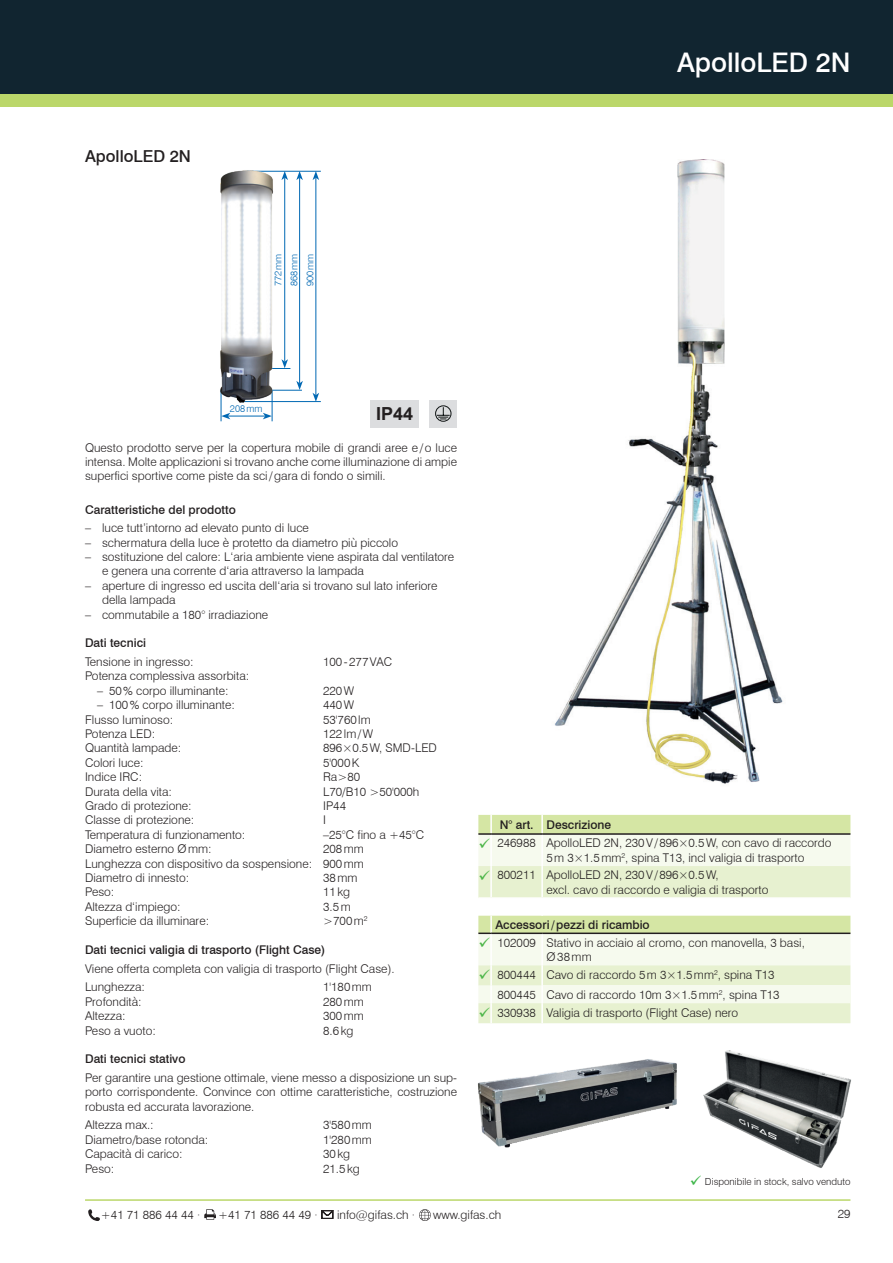
<style>
.page{position:relative;width:893px;height:1263px;background:#fff}
.page>*{position:absolute;margin:0;border:0;box-sizing:border-box;transform-origin:0 0}
.t1{font:500 27px "Swiss 721 BT";color:#fff}
.t2{font:700 18px "Arial";color:#231f20}
.t3{font:500 16.5px "Swiss 721 BT";color:#231f20}
.t4{font:300 12px/14.4px "Swiss 721 BT";color:#231f20}
.t5{font:500 12px "Swiss 721 BT";color:#231f20}
.t6{font:300 9.75px "Swiss 721 BT";color:#231f20}
.t7{font:300 9.75px/15.9px "Swiss 721 BT";color:#0168b3}
.s1{color:#4bb547}
.s2{color:#3eb649}
</style>
<div class="page">
<div style="left:0;top:89px;width:893px;height:17px;background:#bbd76a"></div>
<div style="left:0;top:0;width:893px;height:94px;background:#112530"></div>
<hr style="left:85px;top:1199px;width:765px;height:2px;background:#bbd76a">
<svg style="left:88px;top:1209px;width:12px;height:12px"></svg>
<svg style="left:204px;top:1209px;width:12px;height:11px"></svg>
<svg style="left:322px;top:1210px;width:11px;height:9px"></svg>
<svg style="left:419px;top:1209px;width:12px;height:12px"></svg>
<svg style="left:478px;top:934px;width:372px;height:89px;background:#f3f8e8"></svg>
<hr style="left:541px;top:934px;width:2px;height:31px;background:#fff">
<svg style="left:541px;top:965px;width:309px;height:58px;background:#ebf3d9"></svg>
<hr style="left:541px;top:1003px;width:2px;height:20px;background:#fff">
<hr style="left:490px;top:934px;width:2px;height:31px;background:#fff">
<hr style="left:490px;top:965px;width:2px;height:20px;background:#fff">
<svg style="left:490px;top:985px;width:2px;height:18px"></svg>
<hr style="left:490px;top:1003px;width:2px;height:20px;background:#fff">
<svg style="left:478px;top:815px;width:372px;height:119px"></svg>
<hr style="left:491px;top:833px;width:51px;height:2px;background:#231f20">
<hr style="left:542px;top:833px;width:308px;height:2px;background:#231f20">
<hr style="left:247px;top:171px;width:74px;height:1px;background:#0168b3">
<hr style="left:241px;top:368px;width:49px;height:1px;background:#0168b3">
<hr style="left:228px;top:416px;width:37px;height:1px;background:#0168b3">
<svg style="left:222px;top:413px;width:8px;height:6px"></svg>
<svg style="left:263px;top:413px;width:9px;height:6px"></svg>
<hr style="left:221px;top:390px;width:1px;height:31px;background:#0168b3">
<hr style="left:272px;top:390px;width:1px;height:31px;background:#0168b3">
<hr style="left:271px;top:390px;width:31px;height:1px;background:#0168b3">
<hr style="left:241px;top:401px;width:80px;height:1px;background:#0168b3">
<hr style="left:284px;top:178px;width:1px;height:184px;background:#0168b3">
<svg style="left:281px;top:171px;width:7px;height:9px"></svg>
<svg style="left:281px;top:359px;width:7px;height:9px"></svg>
<hr style="left:299px;top:178px;width:1px;height:205px;background:#0168b3">
<svg style="left:296px;top:171px;width:7px;height:9px"></svg>
<svg style="left:296px;top:381px;width:7px;height:9px"></svg>
<hr style="left:316px;top:178px;width:1px;height:217px;background:#0168b3">
<svg style="left:313px;top:171px;width:6px;height:9px"></svg>
<svg style="left:313px;top:393px;width:6px;height:9px"></svg>
<img style="left:220px;top:170px;width:61px;height:238px">
<img style="left:554px;top:160px;width:229px;height:624px">
<img style="left:703px;top:1050px;width:148px;height:118px">
<div style="left:429px;top:400px;width:28px;height:27px;background:#dcdddf"></div>
<div style="left:370px;top:400px;width:49px;height:27px;background:#dcdddf"></div>
<svg style="left:435px;top:405px;width:16px;height:17px"></svg>
<img style="left:477px;top:1059px;width:200px;height:89px">
<h3 class="t3" style="left:85px;top:146px;width:107px">ApolloLED 2N</h3>
<p class="t7" style="left:270px;top:286px;width:34px;rotate:-90deg">772mm<br>868mm</p>
<p class="t7" style="left:302px;top:286px;width:34px;rotate:-90deg">900mm</p>
<h1 class="t1" style="left:677px;top:46px;width:175px">ApolloLED 2N</h1>
<p class="t7" style="left:230px;top:400px;width:34px">208mm</p>
<h2 class="t2" style="left:376px;top:401px;width:39px">IP44</h2>
<p class="t4" style="left:85px;top:440px;width:374px;text-align:justify">Questo prodotto serve per la copertura mobile di grandi aree e/o luce intensa. Molte applicazioni si trovano anche come illuminazione di ampie superfici sportive come piste da sci/gara di fondo o simili.</p>
<p class="t5" style="left:85px;top:502px;width:152px">Caratteristiche del prodotto</p>
<p class="t4" style="left:85px;top:521px;width:225px">– luce tutt’intorno ad elevato punto di luce</p>
<p class="t4" style="left:85px;top:535px;width:315px">– schermatura della luce è protetto da diametro più piccolo</p>
<p class="t4" style="left:102px;top:549px;width:354px;text-indent:-17px">– sostituzione del calore: L‘aria ambiente viene aspirata dal ventilatore e genera una corrente d‘aria attraverso la lampada</p>
<p class="t4" style="left:102px;top:578px;width:337px;text-indent:-17px">– aperture di ingresso ed uscita dell‘aria si trovano sul lato inferiore della lampada</p>
<p class="t4" style="left:85px;top:607px;width:185px">– commutabile a 180° irradiazione</p>
<p class="t5" style="left:85px;top:636px;width:62px">Dati tecnici</p>
<p class="t4" style="left:85px;top:654px;width:110px">Tensione in ingresso:</p>
<p class="t4" style="left:323px;top:654px;width:71px">100-277VAC</p>
<p class="t4" style="left:85px;top:669px;width:166px">Potenza complessiva assorbita:</p>
<p class="t4" style="left:97px;top:683px;width:133px">– 50% corpo illuminante:</p>
<p class="t4" style="left:323px;top:683px;width:32px">220W</p>
<p class="t4" style="left:97px;top:698px;width:139px">– 100% corpo illuminante:</p>
<p class="t4" style="left:323px;top:698px;width:32px">440W</p>
<p class="t4" style="left:85px;top:712px;width:90px">Flusso luminoso:</p>
<p class="t4" style="left:323px;top:712px;width:49px">53'760lm</p>
<p class="t4" style="left:85px;top:726px;width:72px">Potenza LED:</p>
<p class="t4" style="left:323px;top:726px;width:51px">122lm/W</p>
<p class="t4" style="left:85px;top:741px;width:98px">Quantità lampade:</p>
<p class="t4" style="left:323px;top:741px;width:115px">896×0.5W, SMD-LED</p>
<p class="t4" style="left:85px;top:755px;width:60px">Colori luce:</p>
<p class="t4" style="left:323px;top:755px;width:38px">5'000K</p>
<p class="t4" style="left:85px;top:770px;width:59px">Indice IRC:</p>
<p class="t4" style="left:323px;top:770px;width:38px">Ra&gt;80</p>
<p class="t4" style="left:85px;top:784px;width:88px">Durata della vita:</p>
<p class="t4" style="left:323px;top:784px;width:98px">L70/B10 &gt;50'000h</p>
<p class="t4" style="left:85px;top:798px;width:108px">Grado di protezione:</p>
<p class="t4" style="left:323px;top:798px;width:24px">IP44</p>
<p class="t4" style="left:85px;top:813px;width:111px">Classe di protezione:</p>
<p class="t4" style="left:323px;top:813px;width:4px">I</p>
<p class="t4" style="left:85px;top:827px;width:162px">Temperatura di funzionamento:</p>
<p class="t4" style="left:323px;top:827px;width:102px">–25°C fino a +45°C</p>
<p class="t4" style="left:85px;top:842px;width:128px">Diametro esterno Ømm:</p>
<p class="t4" style="left:85px;top:842px;width:280px;text-align:justify;text-indent:238px">208mm Lunghezza con dispositivo da sospensione: 900mm Diametro di innesto:</p>
<p class="t4" style="left:323px;top:870px;width:36px">38mm</p>
<p class="t4" style="left:85px;top:885px;width:31px">Peso:</p>
<p class="t4" style="left:323px;top:885px;width:29px">11kg</p>
<p class="t4" style="left:85px;top:899px;width:97px">Altezza d‘impiego:</p>
<p class="t4" style="left:323px;top:899px;width:29px">3.5m</p>
<p class="t4" style="left:85px;top:914px;width:126px">Superficie da illuminare:</p>
<p class="t4" style="left:323px;top:914px;width:46px">&gt;700m<sup>2</sup></p>
<p class="t5" style="left:85px;top:942px;width:242px">Dati tecnici valigia di trasporto (Flight Case)</p>
<p class="t4" style="left:85px;top:959px;width:311px;line-height:18.6px">Viene offerta completa con valigia di trasporto (Flight Case).<br>Lunghezza:</p>
<p class="t4" style="left:323px;top:980px;width:50px">1'180mm</p>
<p class="t4" style="left:85px;top:994px;width:58px">Profondità:</p>
<p class="t4" style="left:323px;top:994px;width:42px">280mm</p>
<p class="t4" style="left:85px;top:1008px;width:42px">Altezza:</p>
<p class="t4" style="left:323px;top:1008px;width:42px">300mm</p>
<p class="t4" style="left:85px;top:1023px;width:72px">Peso a vuoto:</p>
<p class="t4" style="left:323px;top:1023px;width:32px">8.6kg</p>
<p class="t5" style="left:85px;top:1052px;width:102px">Dati tecnici stativo</p>
<p class="t4" style="left:85px;top:1070px;width:374px;text-align:justify">Per garantire una gestione ottimale, viene messo a disposizione un sup&shy;porto corrispondente. Convince con ottime caratteristiche, costruzione robusta ed accurata lavorazione.</p>
<p class="t4" style="left:85px;top:1118px;width:70px">Altezza max.:</p>
<p class="t4" style="left:323px;top:1118px;width:50px">3'580mm</p>
<p class="t4" style="left:85px;top:1132px;width:125px">Diametro/base rotonda:</p>
<p class="t4" style="left:323px;top:1132px;width:50px">1'280mm</p>
<p class="t4" style="left:85px;top:1147px;width:99px">Capacità di carico:</p>
<p class="t4" style="left:323px;top:1147px;width:29px">30kg</p>
<p class="t4" style="left:85px;top:1161px;width:31px">Peso:</p>
<p class="t4" style="left:323px;top:1161px;width:38px">21.5kg</p>
<p class="t5" style="left:500px;top:817px;width:113px">N° art. Descrizione</p>
<p class="t4" style="left:546px;top:836px;width:287px;text-indent:-68px"><span class="s1">✓</span> 246988 ApolloLED 2N, 230V/896×0.5W, con cavo di raccordo<br>5m 3×1.5mm<sup>2</sup>, spina T13, incl valigia di trasporto</p>
<p class="t4" style="left:546px;top:868px;width:223px;text-indent:-68px"><span class="s1">✓</span> 800211 ApolloLED 2N, 230V/896×0.5W,<br>excl. cavo di raccordo e valigia di trasporto</p>
<p class="t5" style="left:495px;top:917px;width:156px">Accessori/pezzi di ricambio</p>
<p class="t4" style="left:546px;top:935px;width:260px;text-indent:-68px"><span class="s1">✓</span> 102009 Stativo in acciaio al cromo, con manovella, 3 basi,<br>Ø38mm</p>
<p class="t4" style="left:497px;top:964px;width:284px;line-height:20.1px;text-indent:-19px"><span class="s1">✓</span> 800444 Cavo di raccordo 5m 3×1.5mm<sup>2</sup>, spina T13<br>800445 Cavo di raccordo 10m 3×1.5mm<sup>2</sup>, spina T13</p>
<p class="t4" style="left:478px;top:1005px;width:261px"><span class="s1">✓</span> 330938 Valigia di trasporto (Flight Case) nero</p>
<p class="t6" style="left:690px;top:1176px;width:162px"><span class="s2">✓</span> Disponibile in stock, salvo venduto</p>
<p class="t4" style="left:101px;top:1207px;width:101px">+41 71 886 44 44 ·</p>
<p class="t4" style="left:218px;top:1207px;width:101px">+41 71 886 44 49 ·</p>
<p class="t4" style="left:337px;top:1207px;width:80px">info@gifas.ch ·</p>
<p class="t4" style="left:433px;top:1207px;width:70px">www.gifas.ch</p>
<p class="t4" style="left:838px;top:1207px;width:14px">29</p>
</div>
